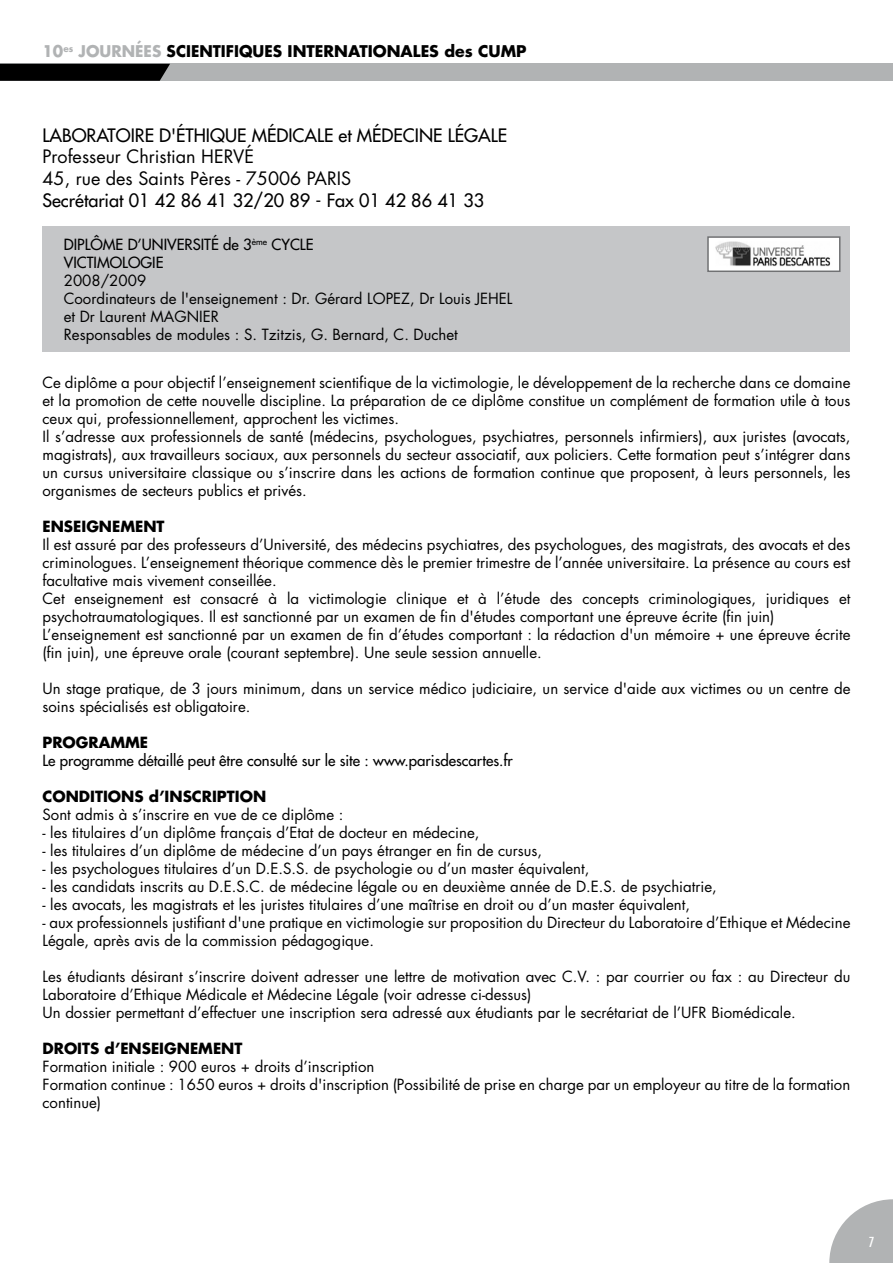
<style>
.page{position:relative;width:893px;height:1263px;background:#fff}
.page>*{position:absolute;margin:0;border:0;box-sizing:border-box;transform-origin:0 0}
.t1{font:18px "Futura";color:#000}
.t2{font:18px/21.6px "Futura";color:#000}
.t3{font:700 15.75px "Futura";color:#000}
.t4{font:15px/18px "Futura";color:#000}
.t5{font:15px/18px "Futura";color:#000}
.t6{font:700 15px "Futura";color:#000}
.t7{font:500 condensed 13.5px "Futura";color:#fff}
.s1{color:#b1b3b4}
</style>
<div class="page">
<div style="left:0;top:64px;width:893px;height:17px;background:#b1b3b4"></div>
<svg style="left:0;top:64px;width:170px;height:17px;background:#070707"></svg>
<svg style="left:829px;top:1199px;width:64px;height:64px"></svg>
<div style="left:43px;top:226px;width:807px;height:126px;background:#c5c6c8"></div>
<img style="left:710px;top:239px;width:127px;height:30px">
<div style="left:707px;top:236px;width:133px;height:36px;border:2px solid #707173"></div>
<p class="t3" style="left:43px;top:41px;width:485px"><span class="s1">10</span><sup>es</sup> <span class="s1">JOURNÉES</span> SCIENTIFIQUES INTERNATIONALES des CUMP</p>
<p class="t1" style="left:43px;top:123px;width:466px">LABORATOIRE D'ÉTHIQUE MÉDICALE et MÉDECINE LÉGALE</p>
<p class="t2" style="left:43px;top:146px;width:310px">Professeur Christian HERVÉ<br>45, rue des Saints Pères - 75006 PARIS</p>
<p class="t1" style="left:43px;top:188px;width:443px">Secrétariat 01 42 86 41 32/20 89 - Fax 01 42 86 41 33</p>
<p class="t5" style="left:64px;top:235px;width:251px">DIPLÔME D’UNIVERSITÉ de 3<sup>ème</sup> CYCLE<br>VICTIMOLOGIE</p>
<p class="t4" style="left:64px;top:271px;width:450px">2008/2009<br>Coordinateurs de l'enseignement : Dr. Gérard LOPEZ, Dr Louis JEHEL et Dr Laurent MAGNIER<br>Responsables de modules : S. Tzitzis, G. Bernard, C. Duchet</p>
<p class="t4" style="left:43px;top:373px;width:809px">Ce diplôme a pour objectif l’enseignement scientifique de la victimologie, le développement de la recherche dans ce domaine et la promotion de cette nouvelle discipline. La préparation de ce diplôme constitue un complément de formation utile à tous ceux qui, professionnellement, approchent les victimes.<br>Il s’adresse aux professionnels de santé (médecins, psychologues, psychiatres, personnels infirmiers), aux juristes (avocats, magistrats), aux travailleurs sociaux, aux personnels du secteur associatif, aux policiers. Cette formation peut s’intégrer dans un cursus universitaire classique ou s’inscrire dans les actions de formation continue que proposent, à leurs personnels, les organismes de secteurs publics et privés.</p>
<p class="t6" style="left:43px;top:516px;width:124px">ENSEIGNEMENT</p>
<p class="t4" style="left:43px;top:535px;width:809px">Il est assuré par des professeurs d’Université, des médecins psychiatres, des psychologues, des magistrats, des avocats et des criminologues. L’enseignement théorique commence dès le premier trimestre de l’année universitaire. La présence au cours est facultative mais vivement conseillée.<br>Cet enseignement est consacré à la victimologie clinique et à l’étude des concepts criminologiques, juridiques et psychotraumatologiques. Il est sanctionné par un examen de fin d'études comportant une épreuve écrite (fin juin)<br>L’enseignement est sanctionné par un examen de fin d’études comportant : la rédaction d'un mémoire + une épreuve écrite (fin juin), une épreuve orale (courant septembre). Une seule session annuelle.</p>
<p class="t4" style="left:43px;top:679px;width:809px">Un stage pratique, de 3 jours minimum, dans un service médico judiciaire, un service d'aide aux victimes ou un centre de soins spécialisés est obligatoire.</p>
<p class="t6" style="left:43px;top:732px;width:107px">PROGRAMME</p>
<p class="t5" style="left:43px;top:751px;width:472px">Le programme détaillé peut être consulté sur le site : www.parisdescartes.fr</p>
<p class="t6" style="left:43px;top:786px;width:225px">CONDITIONS d’INSCRIPTION</p>
<p class="t4" style="left:43px;top:805px;width:302px">Sont admis à s’inscrire en vue de ce diplôme :</p>
<p class="t4" style="left:43px;top:823px;width:438px">- les titulaires d’un diplôme français d’Etat de docteur en médecine,</p>
<p class="t4" style="left:43px;top:841px;width:501px">- les titulaires d’un diplôme de médecine d’un pays étranger en fin de cursus,</p>
<p class="t4" style="left:43px;top:859px;width:548px">- les psychologues titulaires d’un D.E.S.S. de psychologie ou d’un master équivalent,</p>
<p class="t4" style="left:43px;top:877px;width:676px">- les candidats inscrits au D.E.S.C. de médecine légale ou en deuxième année de D.E.S. de psychiatrie,</p>
<p class="t4" style="left:43px;top:895px;width:649px">- les avocats, les magistrats et les juristes titulaires d’une maîtrise en droit ou d’un master équivalent,</p>
<p class="t4" style="left:43px;top:913px;width:809px">- aux professionnels justifiant d'une pratique en victimologie sur proposition du Directeur du Laboratoire d’Ethique et Médecine<br>Légale, après avis de la commission pédagogique.</p>
<p class="t4" style="left:43px;top:967px;width:809px">Les étudiants désirant s’inscrire doivent adresser une lettre de motivation avec C.V. : par courrier ou fax : au Directeur du<br>Laboratoire d’Ethique Médicale et Médecine Légale (voir adresse ci-dessus)<br>Un dossier permettant d’effectuer une inscription sera adressé aux étudiants par le secrétariat de l’UFR Biomédicale.</p>
<p class="t6" style="left:43px;top:1038px;width:201px">DROITS d’ENSEIGNEMENT</p>
<p class="t4" style="left:43px;top:1057px;width:809px">Formation initiale : 900 euros + droits d’inscription<br>Formation continue : 1650 euros + droits d'inscription (Possibilité de prise en charge par un employeur au titre de la formation continue)</p>
<p class="t7" style="left:869px;top:1234px;width:7px">7</p>
</div>
